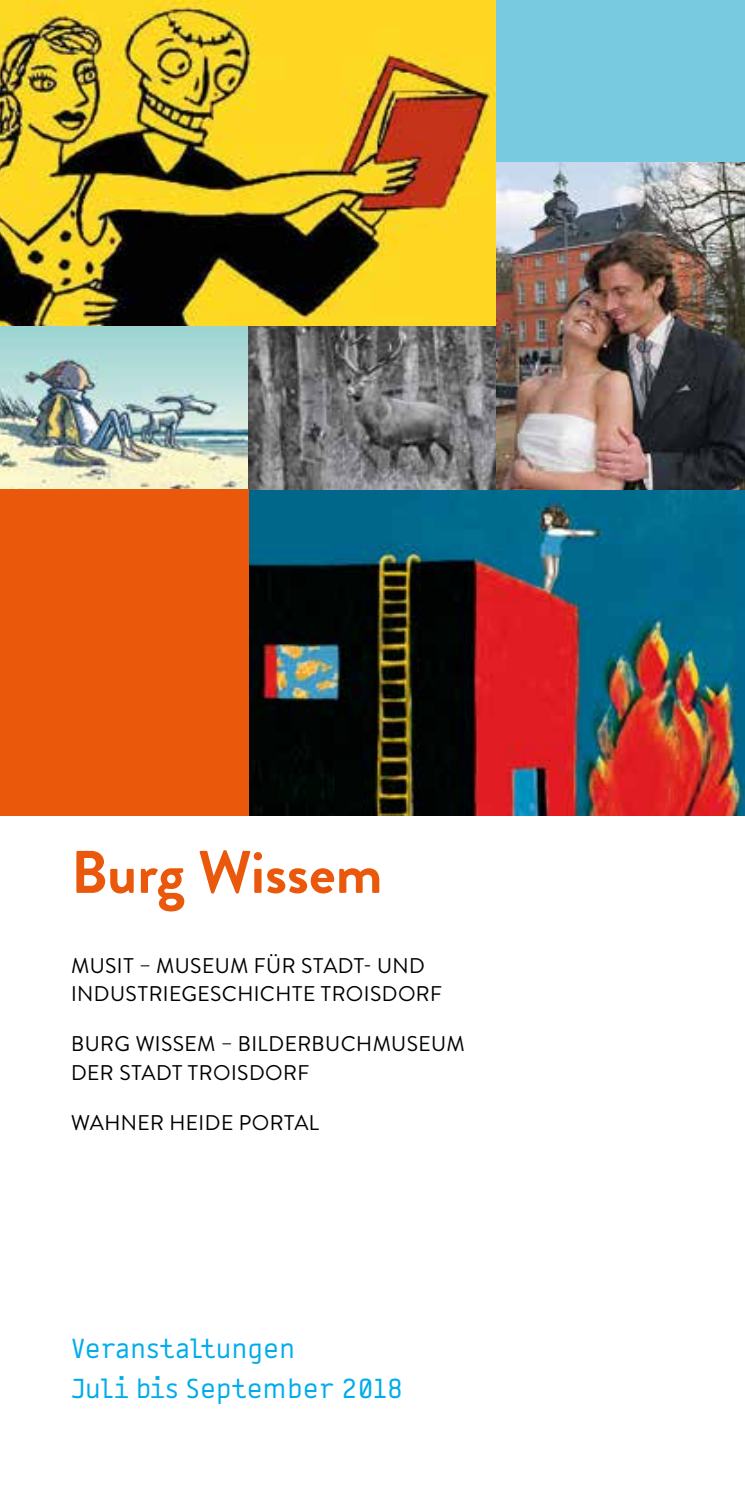
<style>
.page{position:relative;width:745px;height:1489px;background:#fff}
.page>*{position:absolute;margin:0;border:0;box-sizing:border-box;transform-origin:0 0}
.t1{font:700 60px "Brandon Grotesque";color:#ea580c}
.t2{font:30px/40px "Blue Not Mono";color:#00ace9}
.t3{font:21.25px/28.8px "Brandon Text";letter-spacing:.02em;color:#000}
</style>
<div class="page">
<img style="left:0;top:0;width:496px;height:489px">
<img style="left:248px;top:489px;width:496px;height:326px">
<img style="left:0;top:326px;width:248px;height:163px">
<div style="left:496px;top:0;width:248px;height:163px;background:#78cae0"></div>
<div style="left:0;top:489px;width:248px;height:326px;background:#ea580c"></div>
<img style="left:496px;top:163px;width:248px;height:326px">
<h1 class="t1" style="left:71px;top:830px;width:313px">Burg Wissem</h1>
<p class="t3" style="left:71px;top:950px;width:372px">MUSIT – MUSEUM FÜR STADT- UND<br>INDUSTRIEGESCHICHTE TROISDORF</p>
<p class="t3" style="left:71px;top:1028px;width:395px">BURG WISSEM – BILDERBUCHMUSEUM<br>DER STADT TROISDORF</p>
<p class="t3" style="left:71px;top:1107px;width:250px">WAHNER HEIDE PORTAL</p>
<h2 class="t2" style="left:71px;top:1327px;width:333px">Veranstaltungen<br>Juli bis September 2018</h2>
</div>
